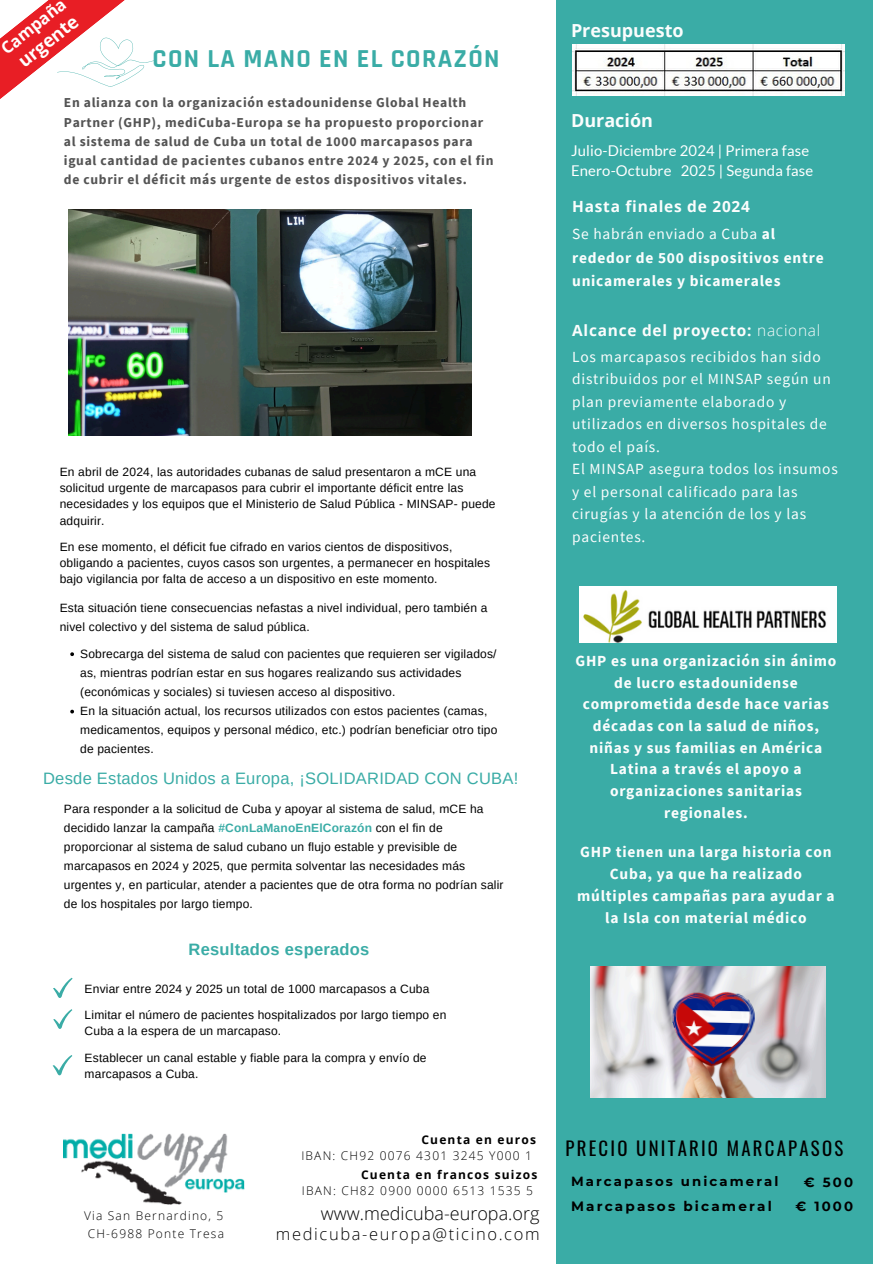
<style>
.page{position:relative;width:894px;height:1264px;background:#fff}
.page>*{position:absolute;margin:0;border:0;box-sizing:border-box;transform-origin:0 0}
.t1{font:700 26.25px "Rajdhani";letter-spacing:.05em;color:#3aaca6}
.t2{font:18.75px "Oswald";letter-spacing:.12em;color:#000}
.t3{font:300 18px "Open Sans";color:#000}
.t4{font:700 18px "Open Sans";color:#fbfdfd}
.t5{font:700 18px "Open Sans";color:#fff}
.t6{font:16.5px "Arimo";letter-spacing:.015em;color:#3aaca6}
.t7{font:300 16.5px "Open Sans";letter-spacing:.1em;color:#000}
.t8{font:700 16.5px "Arimo";letter-spacing:.015em;color:#3aaca6}
.t9{font:700 16.5px "Open Sans";color:#fff}
.t10{font:700 15.45px/21.8px "Source Sans Pro";letter-spacing:.05em;color:#fbfdfd;text-align:center}
.t11{font:15.45px/22.5px "Source Sans Pro";letter-spacing:.05em;color:#fbfdfd}
.t12{font:14.85px "Lato";letter-spacing:.01em;color:#fff}
.t13{font:700 13.65px/19.2px "Source Sans Pro";letter-spacing:.05em;color:#545454}
.t14{font:700 13.5px "Montserrat";letter-spacing:.16em;color:#000}
.t15{font:700 13.2px "Montserrat";letter-spacing:.16em;color:#000}
.t16{font:12px/16.2px "Arimo";letter-spacing:.015em;color:#000}
.t17{font:300 12px "Open Sans";letter-spacing:.1em;color:#000}
.t18{font:700 12px "Open Sans";letter-spacing:.1em;color:#000}
.s1{font-weight:700;color:#3aaca6}
.s2{font-family:"Open Sans";font-weight:700}
.s3{font-weight:700}
.s4{font-family:"Open Sans";font-weight:300}
</style>
<div class="page">
<div style="left:556px;top:0;width:316px;height:1263px;background:#3aaca6"></div>
<svg style="left:53px;top:977px;width:19px;height:20px"></svg>
<svg style="left:53px;top:1009px;width:19px;height:19px"></svg>
<svg style="left:53px;top:1055px;width:19px;height:20px"></svg>
<img style="left:64px;top:1133px;width:180px;height:70px">
<img style="left:590px;top:967px;width:234px;height:130px">
<img style="left:671px;top:992px;width:84px;height:73px">
<img style="left:580px;top:587px;width:256px;height:55px">
<svg style="left:0;top:0;width:154px;height:99px"></svg>
<img style="left:68px;top:209px;width:403px;height:226px">
<img style="left:572px;top:45px;width:272px;height:50px">
<svg style="left:70px;top:652px;width:4px;height:4px"></svg>
<svg style="left:70px;top:709px;width:4px;height:4px"></svg>
<p class="t9" style="left:-4px;top:42px;width:79px;rotate:-39deg">Campaña</p>
<p class="t5" style="left:12px;top:53px;width:73px;rotate:-39deg">urgente</p>
<p class="t1" style="left:153px;top:42px;width:348px">CON LA MANO EN EL CORAZÓN</p>
<p class="t13" style="left:64px;top:93px;width:431px">En alianza con la organización estadounidense Global Health Partner (GHP), mediCuba-Europa se ha propuesto proporcionar al sistema de salud de Cuba un total de 1000 marcapasos para igual cantidad de pacientes cubanos entre 2024 y 2025, con el fin de cubrir el déficit más urgente de estos dispositivos vitales.</p>
<p class="t16" style="left:60px;top:463px;width:437px">En abril de 2024, las autoridades cubanas de salud presentaron a mCE una solicitud urgente de marcapasos para cubrir el importante déficit entre las necesidades y los equipos que el Ministerio de Salud Pública - MINSAP- puede adquirir.</p>
<p class="t16" style="left:60px;top:538px;width:431px">En ese momento, el déficit fue cifrado en varios cientos de dispositivos, obligando a pacientes, cuyos casos son urgentes, a permanecer en hospitales bajo vigilancia por falta de acceso a un dispositivo en este momento.</p>
<p class="t16" style="left:60px;top:598px;width:429px;line-height:19.2px">Esta situación tiene consecuencias nefastas a nivel individual, pero también a nivel colectivo y del sistema de salud pública.</p>
<h1 class="t16" style="left:80px;top:643px;width:418px;line-height:19.2px">Sobrecarga del sistema de salud con pacientes que requieren ser vigilados/ as, mientras podrían estar en sus hogares realizando sus actividades (económicas y sociales) si tuviesen acceso al dispositivo.</h1>
<p class="t16" style="left:80px;top:701px;width:418px;line-height:19.2px">En la situación actual, los recursos utilizados con estos pacientes (camas, medicamentos, equipos y personal médico, etc.) podrían beneficiar otro tipo de pacientes.</p>
<p class="t6" style="left:43px;top:769px;width:476px">Desde Estados Unidos a Europa, ¡SOLIDARIDAD CON CUBA!</p>
<h5 class="t16" style="left:64px;top:799px;width:441px;line-height:19px">Para responder a la solicitud de Cuba y apoyar al sistema de salud, mCE ha decidido lanzar la campaña <span class="s1">#ConLaManoEnElCorazón</span> con el fin de proporcionar al sistema de salud cubano un flujo estable y previsible de marcapasos en 2024 y 2025, que permita solventar las necesidades más urgentes y, en particular, atender a pacientes que de otra forma no podrían salir de los hospitales por largo tiempo.</h5>
<p class="t8" style="left:188px;top:939px;width:182px">Resultados esperados</p>
<p class="t16" style="left:85px;top:980px;width:346px">Enviar entre 2024 y 2025 un total de 1000 marcapasos a Cuba</p>
<p class="t16" style="left:85px;top:1006px;width:363px">Limitar el número de pacientes hospitalizados por largo tiempo en<br>Cuba a la espera de un marcapaso.</p>
<p class="t16" style="left:85px;top:1049px;width:343px">Establecer un canal estable y fiable para la compra y envío de marcapasos a Cuba.</p>
<p class="t17" style="left:84px;top:1207px;width:141px">Via San Bernardino, 5</p>
<h6 class="t17" style="left:88px;top:1225px;width:138px">CH-6988 Ponte Tresa</h6>
<p class="t18" style="left:421px;top:1131px;width:116px">Cuenta en euros</p>
<p class="t17" style="left:301px;top:1147px;width:232px">IBAN: CH92 0076 4301 3245 Y000 1</p>
<p class="t18" style="left:361px;top:1166px;width:178px">Cuenta en francos suizos</p>
<p class="t17" style="left:302px;top:1182px;width:233px">IBAN: CH82 0900 0000 6513 1535 5</p>
<p class="t3" style="left:321px;top:1200px;width:220px">www.medicuba-europa.org</p>
<p class="t7" style="left:276px;top:1222px;width:265px">medicuba-europa@ticino.com</p>
<h6 class="t4" style="left:571px;top:18px;width:114px">Presupuesto</h6>
<p class="t4" style="left:571px;top:108px;width:83px">Duración</p>
<h4 class="t12" style="left:571px;top:141px;width:239px">Julio-Diciembre 2024 | Primera fase</h4>
<p class="t12" style="left:571px;top:161px;width:243px">Enero-Octubre 2025 | Segunda fase</p>
<p class="t11" style="left:572px;top:193px;width:204px;line-height:27px"><span class="s2">Hasta finales de 2024<br></span>Se habrán enviado a Cuba <span class="s3">al</span></p>
<p class="t10" style="left:572px;top:245px;width:253px;line-height:23.7px;text-align:left">rededor de 500 dispositivos entre unicamerales y bicamerales</p>
<p class="t11" style="left:572px;top:317px;width:250px;line-height:25.8px"><span class="s2">Alcance del proyecto:</span> <span class="s4">nacional<br></span>Los marcapasos recibidos han sido</p>
<p class="t11" style="left:572px;top:367px;width:267px">distribuidos por el MINSAP según un plan previamente elaborado y utilizados en diversos hospitales de todo el país.<br>El MINSAP asegura todos los insumos y el personal calificado para las cirugías y la atención de los y las pacientes.</p>
<h6 class="t10" style="left:575px;top:649px;width:262px">GHP es una organización sin ánimo de lucro estadounidense comprometida desde hace varias décadas con la salud de niños, niñas y sus familias en América<br>Latina a través el apoyo a organizaciones sanitarias regionales.</h6>
<h6 class="t10" style="left:577px;top:840px;width:259px">GHP tienen una larga historia con<br>Cuba, ya que ha realizado múltiples campañas para ayudar a la Isla con material médico</h6>
<p class="t2" style="left:565px;top:1133px;width:279px">PRECIO UNITARIO MARCAPASOS</p>
<p class="t15" style="left:571px;top:1172px;width:209px">Marcapasos unicameral</p>
<h3 class="t14" style="left:571px;top:1198px;width:202px">Marcapasos bicameral</h3>
<p class="t15" style="left:803px;top:1173px;width:51px">€ 500</p>
<h3 class="t15" style="left:795px;top:1198px;width:59px">€ 1000</h3>
</div>
